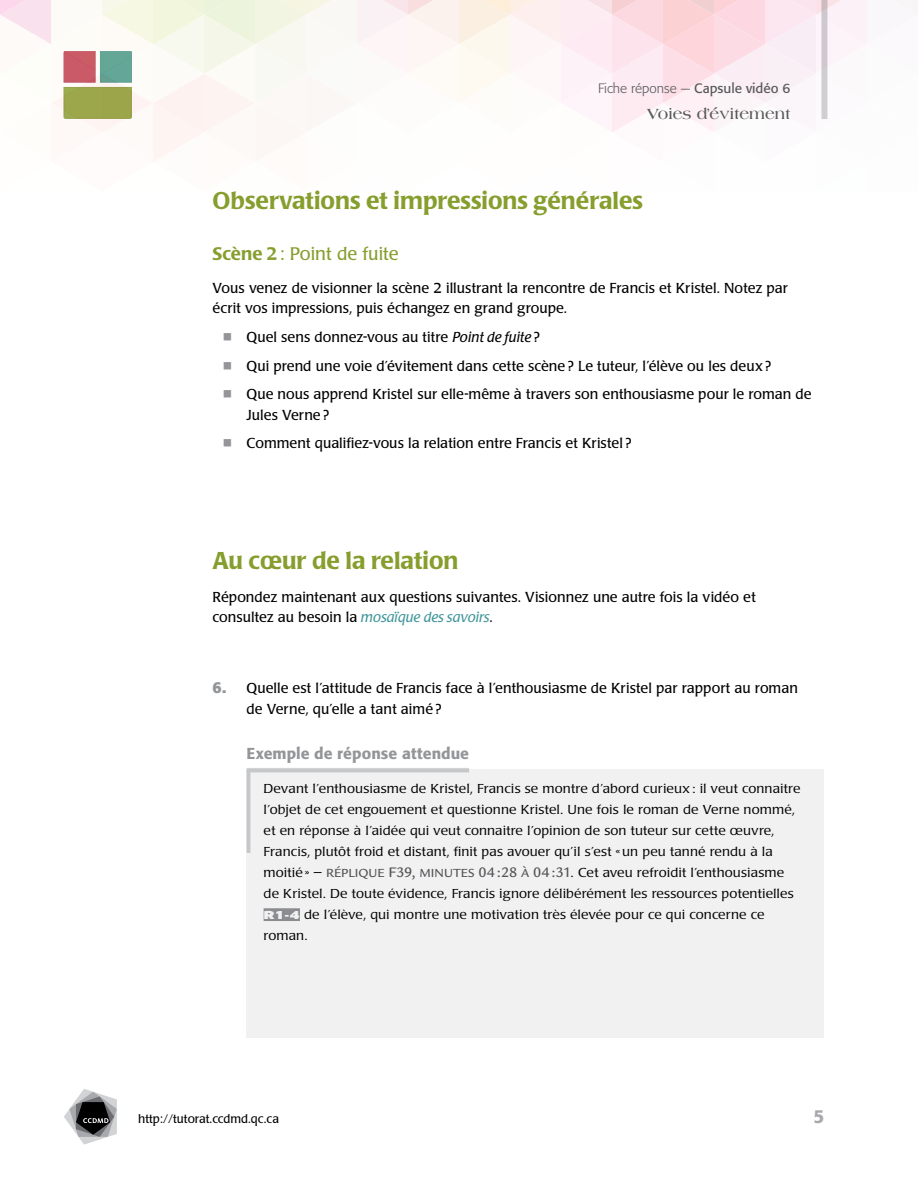
<style>
.page{position:relative;width:918px;height:1188px;background:#fff}
.page>*{position:absolute;margin:0;border:0;box-sizing:border-box;transform-origin:0 0}
.t1{font:500 24px "Poppl Laudatio";color:#869e2e}
.t2{font:500 18.75px "Formata";color:#a7a9ac}
.t3{font:18px "Poppl Laudatio";color:#869e2e}
.t4{font:500 15.75px "Formata";letter-spacing:.005em;color:#939598}
.t5{font:700 15.75px "Americana";color:#58595b}
.t6{font:14.25px/20.2px "Poppl Laudatio";letter-spacing:.005em;color:#000}
.t7{font:300 13.5px "Formata";color:#58595b}
.t8{font:300 12.9px/21px "Poppl Laudatio";letter-spacing:.005em;color:#000;scale:1.11 1}
.t9{font:12px "Poppl Laudatio";color:#000}
.s1{font-weight:400}
.s2{font-weight:500}
.s3{font-style:italic}
.s4{font-style:italic;color:#40969b}
.s5{font-family:"Formata";font-weight:700;font-size:15.75px;color:#939598}
.s6{font-family:"Legacy Sans Medium SC850";font-weight:400;font-size:12.75px;color:#58595b}
.s7{font-family:"Legacy Sans Medium SC850";font-weight:400;font-size:15px;color:#58595b}
.s8{font-family:"Neo Sans";font-weight:900;font-size:10.8px;color:#fff}
</style>
<div class="page">
<svg style="left:0;top:0;width:867px;height:161px"></svg>
<svg style="left:821px;top:0;width:6px;height:119px"></svg>
<svg style="left:64px;top:1089px;width:53px;height:56px"></svg>
<hr style="left:247px;top:768px;width:222px;height:4px;background:#d1d3d4">
<div style="left:246px;top:769px;width:578px;height:269px;background:#f1f1f2"></div>
<p class="t7" style="left:598px;top:81px;width:194px">Fiche réponse — <span class="s1">Capsule vidéo 6</span></p>
<p class="t5" style="left:647px;top:105px;width:145px">Voies d’évitement</p>
<h1 class="t1" style="left:213px;top:187px;width:432px">Observations et impressions générales</h1>
<p class="t3" style="left:213px;top:243px;width:188px"><span class="s2">Scène 2</span>: Point de fuite</p>
<p class="t6" style="left:213px;top:278px;width:577px">Vous venez de visionner la scène 2 illustrant la rencontre de Francis et Kristel. Notez par écrit vos impressions, puis échangez en grand groupe.</p>
<p class="t6" style="left:247px;top:323px;width:567px;line-height:28.8px">Quel sens donnez-vous au titre <span class="s3">Point de fuite</span> ?<br>Qui prend une voie d’évitement dans cette scène? Le tuteur, l’élève ou les deux?<br>Que nous apprend Kristel sur elle-même à travers son enthousiasme pour le roman de</p>
<p class="t6" style="left:247px;top:400px;width:387px;line-height:28.8px">Jules Verne?<br>Comment qualifiez-vous la relation entre Francis et Kristel ?</p>
<h1 class="t1" style="left:213px;top:547px;width:248px">Au cœur de la relation</h1>
<p class="t6" style="left:213px;top:587px;width:545px">Répondez maintenant aux questions suivantes. Visionnez une autre fois la vidéo et consultez au besoin la <span class="s4">mosaïque des savoirs</span>.</p>
<p class="t6" style="left:247px;top:679px;width:553px;text-indent:-34px"><span class="s5">6.</span> Quelle est l’attitude de Francis face à l’enthousiasme de Kristel par rapport au roman de Verne, qu’elle a tant aimé?</p>
<p class="t4" style="left:247px;top:744px;width:224px">Exemple de réponse attendue</p>
<p class="t8" style="left:264px;top:778px;width:485px">Devant l’enthousiasme de Kristel, Francis se montre d’abord curieux: il veut connaitre l’objet de cet engouement et questionne Kristel. Une fois le roman de Verne nommé, et en réponse à l’aidée qui veut connaitre l’opinion de son tuteur sur cette œuvre, Francis, plutôt froid et distant, finit pas avouer qu’il s’est «un peu tanné rendu à la moitié» – <span class="s6">RÉPLIQUE</span> <span class="s7">F39,</span> <span class="s6">MINUTES</span> <span class="s7">04:28</span> <span class="s6">À</span> <span class="s7">04:31</span>. Cet aveu refroidit l’enthousiasme de Kristel. De toute évidence, Francis ignore délibérément les ressources potentielles <span class="s8">R1-4</span> de l’élève, qui montre une motivation très élevée pour ce qui concerne ce roman.</p>
<p class="t9" style="left:138px;top:1112px;width:142px">http://tutorat.ccdmd.qc.ca</p>
<h2 class="t2" style="left:814px;top:1105px;width:12px">5</h2>
</div>
